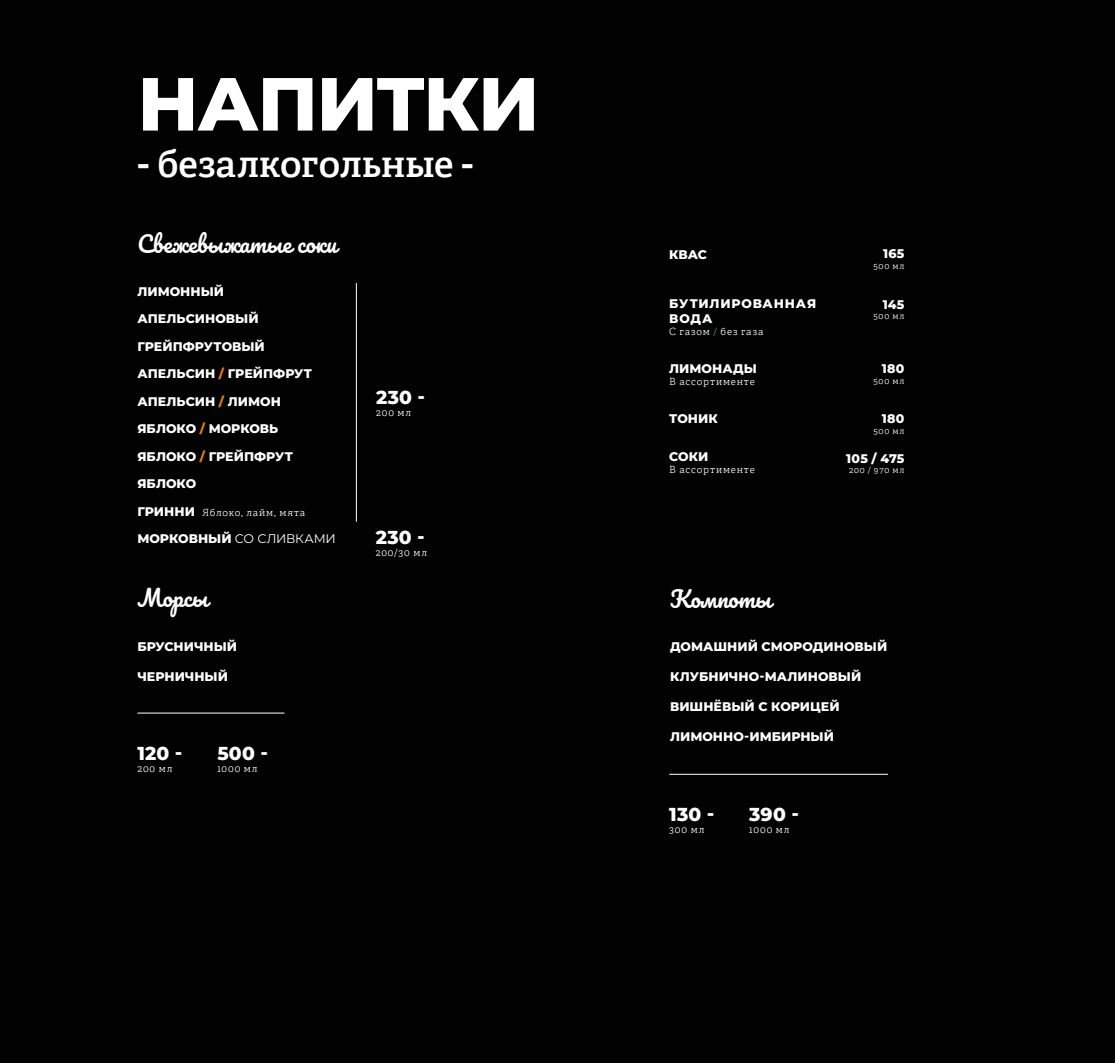
<style>
.page{position:relative;width:1115px;height:1063px;background:#fff}
.page>*{position:absolute;margin:0;border:0;box-sizing:border-box;transform-origin:0 0}
.t1{font:800 75px "Montserrat";letter-spacing:-.02em;color:#fff}
.t2{font:600 37.5px "Adelle Cyrillic";color:#fff}
.t3{font:22.5px "Pacifico";color:#fff}
.t4{font:800 18.75px "Montserrat";letter-spacing:.01em;color:#fff}
.t5{font:800 12.5px "Montserrat";color:#fff}
.t6{font:12.5px "Montserrat";letter-spacing:-.025em;color:#fff}
.t7{font:800 12.5px/15px "Montserrat";letter-spacing:.06em;color:#fff}
.t8{font:300 10px "Adelle Cyrillic";letter-spacing:.09em;color:#fff}
.t9{font:300 8.75px "Adelle Cyrillic";letter-spacing:.095em;color:#fff}
.s1{color:#eb7c09}
.s2{font-family:"Montserrat";font-weight:800;font-size:12.5px}
.s3{font-weight:800}
.s4{color:#36b1b6}
</style>
<div class="page">
<div style="left:0;top:0;width:1114px;height:1063px;background:#020203"></div>
<hr style="left:356px;top:283px;width:1px;height:239px;background:#fff">
<hr style="left:669px;top:774px;width:218px;height:1px;background:#fff">
<hr style="left:137px;top:713px;width:147px;height:1px;background:#fff">
<h1 class="t1" style="left:137px;top:54px;width:403px">НАПИТКИ</h1>
<h2 class="t2" style="left:137px;top:141px;width:337px">- безалкогольные -</h2>
<h3 class="t3" style="left:137px;top:233px;width:201px">Свежевыжатые соки</h3>
<p class="t5" style="left:137px;top:283px;width:88px">ЛИМОННЫЙ</p>
<p class="t5" style="left:137px;top:311px;width:123px">АПЕЛЬСИНОВЫЙ</p>
<p class="t5" style="left:137px;top:338px;width:129px">ГРЕЙПФРУТОВЫЙ</p>
<p class="t5" style="left:137px;top:366px;width:176px">АПЕЛЬСИН <span class="s1">/</span> ГРЕЙПФРУТ</p>
<p class="t5" style="left:137px;top:393px;width:145px">АПЕЛЬСИН <span class="s1">/</span> ЛИМОН</p>
<p class="t5" style="left:137px;top:421px;width:142px">ЯБЛОКО <span class="s1">/</span> МОРКОВЬ</p>
<p class="t5" style="left:137px;top:448px;width:157px">ЯБЛОКО <span class="s1">/</span> ГРЕЙПФРУТ</p>
<p class="t5" style="left:137px;top:476px;width:60px">ЯБЛОКО</p>
<p class="t8" style="left:137px;top:507px;width:169px"><span class="s2">ГРИННИ</span> Яблоко, лайм, мята</p>
<p class="t6" style="left:137px;top:531px;width:200px"><span class="s3">МОРКОВНЫЙ</span> СО СЛИВКАМИ</p>
<h3 class="t3" style="left:137px;top:586px;width:72px">Морсы</h3>
<p class="t5" style="left:137px;top:638px;width:101px">БРУСНИЧНЫЙ</p>
<p class="t5" style="left:137px;top:668px;width:92px">ЧЕРНИЧНЫЙ</p>
<h3 class="t4" style="left:137px;top:741px;width:47px">120 -</h3>
<p class="t8" style="left:137px;top:763px;width:36px">200 мл</p>
<h3 class="t4" style="left:217px;top:741px;width:52px">500 -</h3>
<p class="t8" style="left:217px;top:763px;width:42px">1000 мл</p>
<h3 class="t4" style="left:376px;top:384px;width:51px">230 -</h3>
<p class="t8" style="left:376px;top:406px;width:36px">200 мл</p>
<h3 class="t4" style="left:376px;top:524px;width:51px">230 -</h3>
<p class="t8" style="left:376px;top:546px;width:53px">200/30 мл</p>
<p class="t5" style="left:669px;top:246px;width:39px">КВАС</p>
<p class="t7" style="left:669px;top:296px;width:148px">БУТИЛИРОВАННАЯ<br>ВОДА</p>
<p class="t8" style="left:669px;top:326px;width:96px">С газом <span class="s4">/</span> без газа</p>
<p class="t5" style="left:669px;top:360px;width:89px">ЛИМОНАДЫ</p>
<p class="t8" style="left:669px;top:376px;width:87px">В ассортименте</p>
<p class="t5" style="left:669px;top:410px;width:50px">ТОНИК</p>
<p class="t5" style="left:669px;top:448px;width:41px">СОКИ</p>
<p class="t8" style="left:669px;top:463px;width:87px">В ассортименте</p>
<p class="t5" style="left:883px;top:246px;width:23px">165</p>
<p class="t9" style="left:873px;top:261px;width:32px">500 мл</p>
<p class="t5" style="left:882px;top:296px;width:23px">145</p>
<p class="t9" style="left:873px;top:311px;width:32px">500 мл</p>
<p class="t5" style="left:881px;top:360px;width:24px">180</p>
<p class="t9" style="left:873px;top:376px;width:32px">500 мл</p>
<p class="t5" style="left:881px;top:411px;width:24px">180</p>
<p class="t9" style="left:873px;top:426px;width:32px">500 мл</p>
<p class="t5" style="left:846px;top:450px;width:60px">105 / 475</p>
<p class="t9" style="left:849px;top:465px;width:57px">200 / 970 мл</p>
<h3 class="t3" style="left:670px;top:587px;width:103px">Компоты</h3>
<p class="t5" style="left:670px;top:639px;width:219px">ДОМАШНИЙ СМОРОДИНОВЫЙ</p>
<p class="t5" style="left:670px;top:669px;width:193px">КЛУБНИЧНО-МАЛИНОВЫЙ</p>
<p class="t5" style="left:670px;top:699px;width:171px">ВИШНЁВЫЙ С КОРИЦЕЙ</p>
<p class="t5" style="left:670px;top:729px;width:165px">ЛИМОННО-ИМБИРНЫЙ</p>
<h3 class="t4" style="left:669px;top:802px;width:47px">130 -</h3>
<p class="t8" style="left:669px;top:824px;width:37px">300 мл</p>
<h3 class="t4" style="left:749px;top:802px;width:51px">390 -</h3>
<p class="t8" style="left:749px;top:824px;width:42px">1000 мл</p>
</div>
